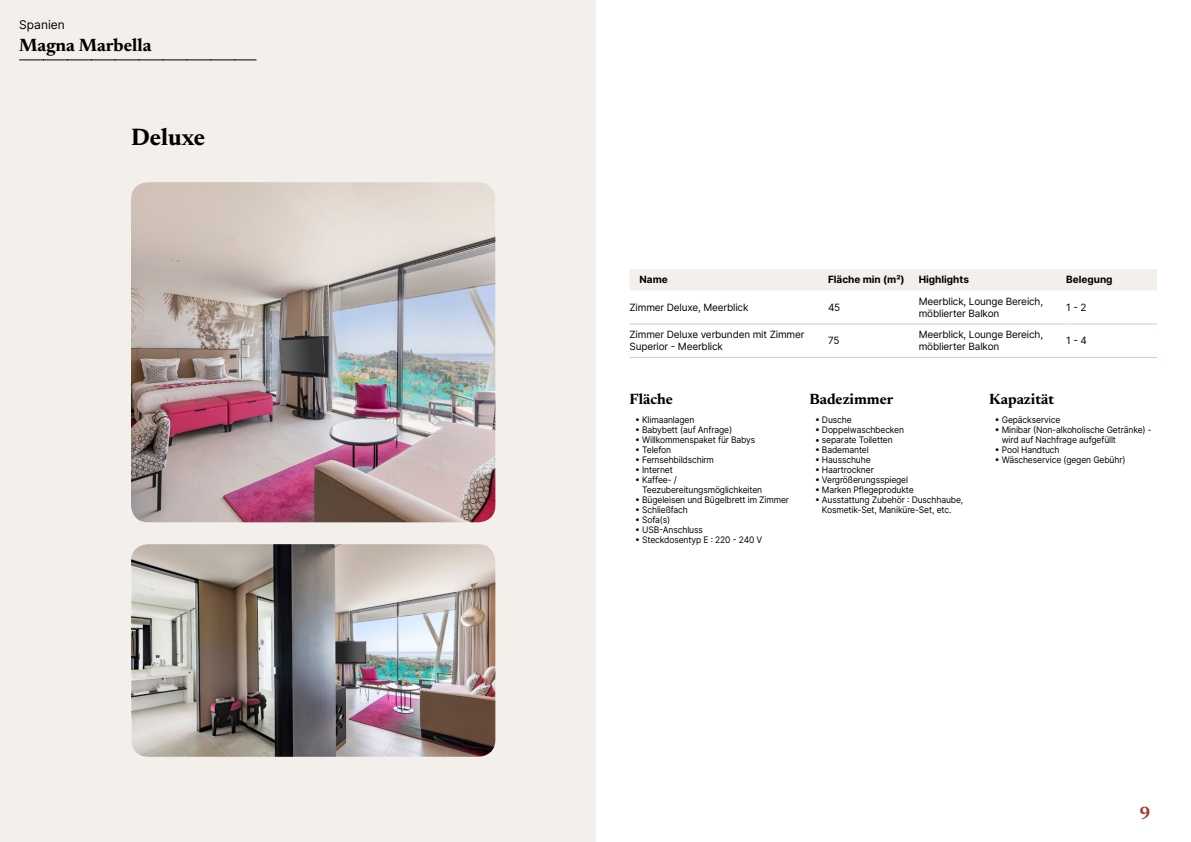
<style>
.page{position:relative;width:1191px;height:842px;background:#fff}
.page>*{position:absolute;margin:0;border:0;box-sizing:border-box;transform-origin:0 0}
.t1{font:700 24px "Newsreader 24 pt";color:#000}
.t2{font:700 18px "Newsreader 24 pt";color:#000}
.t3{font:700 18px "Newsreader 24 pt";color:#9d432c}
.t4{font:700 15px "Newsreader 24 pt";color:#000}
.t5{font:12px "Inter";color:#000}
.t6{font:10px/12px "Inter";letter-spacing:-.015em;color:#000}
.t7{font:700 10px "Inter";color:#000}
.t8{font:9px/10px "Inter";letter-spacing:-.015em;color:#000;scale:.95 1}
</style>
<div class="page">
<div style="left:0;top:0;width:595px;height:842px;background:#f3f0ec"></div>
<img style="left:131px;top:182px;width:364px;height:340px">
<img style="left:131px;top:544px;width:364px;height:213px">
<svg style="left:20px;top:60px;width:236px;height:1px"></svg>
<div style="left:630px;top:269px;width:527px;height:22px;background:#f3f0ec"></div>
<hr style="left:629px;top:323px;width:199px;height:1px;background:#d7cdc1">
<hr style="left:828px;top:323px;width:90px;height:1px;background:#d7cdc1">
<hr style="left:918px;top:323px;width:148px;height:1px;background:#d7cdc1">
<hr style="left:1066px;top:323px;width:91px;height:1px;background:#d7cdc1">
<hr style="left:629px;top:357px;width:199px;height:1px;background:#d7cdc1">
<hr style="left:828px;top:357px;width:90px;height:1px;background:#d7cdc1">
<hr style="left:918px;top:357px;width:148px;height:1px;background:#d7cdc1">
<hr style="left:1066px;top:357px;width:91px;height:1px;background:#d7cdc1">
<h3 class="t5" style="left:19px;top:15px;width:47px">Spanien</h3>
<h2 class="t2" style="left:19px;top:32px;width:134px">Magna Marbella</h2>
<h1 class="t1" style="left:131px;top:120px;width:76px">Deluxe</h1>
<p class="t7" style="left:639px;top:273px;width:30px">Name</p>
<p class="t7" style="left:828px;top:273px;width:78px">Fläche min (m²)</p>
<p class="t7" style="left:918px;top:273px;width:52px">Highlights</p>
<p class="t7" style="left:1066px;top:273px;width:48px">Belegung</p>
<p class="t6" style="left:629px;top:301px;width:120px">Zimmer Deluxe, Meerblick</p>
<p class="t6" style="left:828px;top:301px;width:14px">45</p>
<p class="t6" style="left:918px;top:295px;width:126px">Meerblick, Lounge Bereich, möblierter Balkon</p>
<p class="t6" style="left:1066px;top:301px;width:22px">1 - 2</p>
<p class="t6" style="left:629px;top:328px;width:176px">Zimmer Deluxe verbunden mit Zimmer<br>Superior - Meerblick</p>
<p class="t6" style="left:828px;top:334px;width:13px">75</p>
<p class="t6" style="left:918px;top:328px;width:126px">Meerblick, Lounge Bereich, möblierter Balkon</p>
<p class="t6" style="left:1066px;top:334px;width:22px">1 - 4</p>
<h3 class="t4" style="left:629px;top:389px;width:45px">Fläche</h3>
<p class="t8" style="left:635px;top:414px;width:64px">• Klimaanlagen</p>
<p class="t8" style="left:635px;top:424px;width:104px">• Babybett (auf Anfrage)</p>
<p class="t8" style="left:635px;top:434px;width:128px">• Willkommenspaket für Babys</p>
<p class="t8" style="left:635px;top:444px;width:39px">• Telefon</p>
<p class="t8" style="left:635px;top:454px;width:84px">• Fernsehbildschirm</p>
<p class="t8" style="left:635px;top:464px;width:41px">• Internet</p>
<p class="t8" style="left:642px;top:474px;width:128px;text-indent:-7px">• Kaffee- /<br>Teezubereitungsmöglichkeiten</p>
<p class="t8" style="left:635px;top:494px;width:163px">• Bügeleisen und Bügelbrett im Zimmer</p>
<p class="t8" style="left:635px;top:504px;width:57px">• Schließfach</p>
<p class="t8" style="left:635px;top:514px;width:39px">• Sofa(s)</p>
<p class="t8" style="left:635px;top:524px;width:73px">• USB-Anschluss</p>
<p class="t8" style="left:635px;top:534px;width:135px">• Steckdosentyp E : 220 - 240 V</p>
<h3 class="t4" style="left:809px;top:389px;width:86px">Badezimmer</h3>
<p class="t8" style="left:815px;top:414px;width:40px">• Dusche</p>
<p class="t8" style="left:815px;top:424px;width:95px">• Doppelwaschbecken</p>
<p class="t8" style="left:815px;top:434px;width:83px">• separate Toiletten</p>
<p class="t8" style="left:815px;top:444px;width:58px">• Bademantel</p>
<p class="t8" style="left:815px;top:454px;width:60px">• Hausschuhe</p>
<p class="t8" style="left:815px;top:464px;width:63px">• Haartrockner</p>
<p class="t8" style="left:815px;top:474px;width:100px">• Vergrößerungsspiegel</p>
<p class="t8" style="left:815px;top:484px;width:106px">• Marken Pflegeprodukte</p>
<p class="t8" style="left:815px;top:494px;width:158px;text-align:center">• Ausstattung Zubehör : Duschhaube,<br>Kosmetik-Set, Maniküre-Set, etc.</p>
<h3 class="t4" style="left:989px;top:389px;width:66px">Kapazität</h3>
<p class="t8" style="left:994px;top:414px;width:70px">• Gepäckservice</p>
<p class="t8" style="left:1001px;top:424px;width:159px;text-indent:-7px">• Minibar (Non-alkoholische Getränke) - wird auf Nachfrage aufgefüllt</p>
<p class="t8" style="left:994px;top:444px;width:70px">• Pool Handtuch</p>
<p class="t8" style="left:994px;top:454px;width:139px">• Wäscheservice (gegen Gebühr)</p>
<h2 class="t3" style="left:1139px;top:800px;width:13px">9</h2>
</div>
